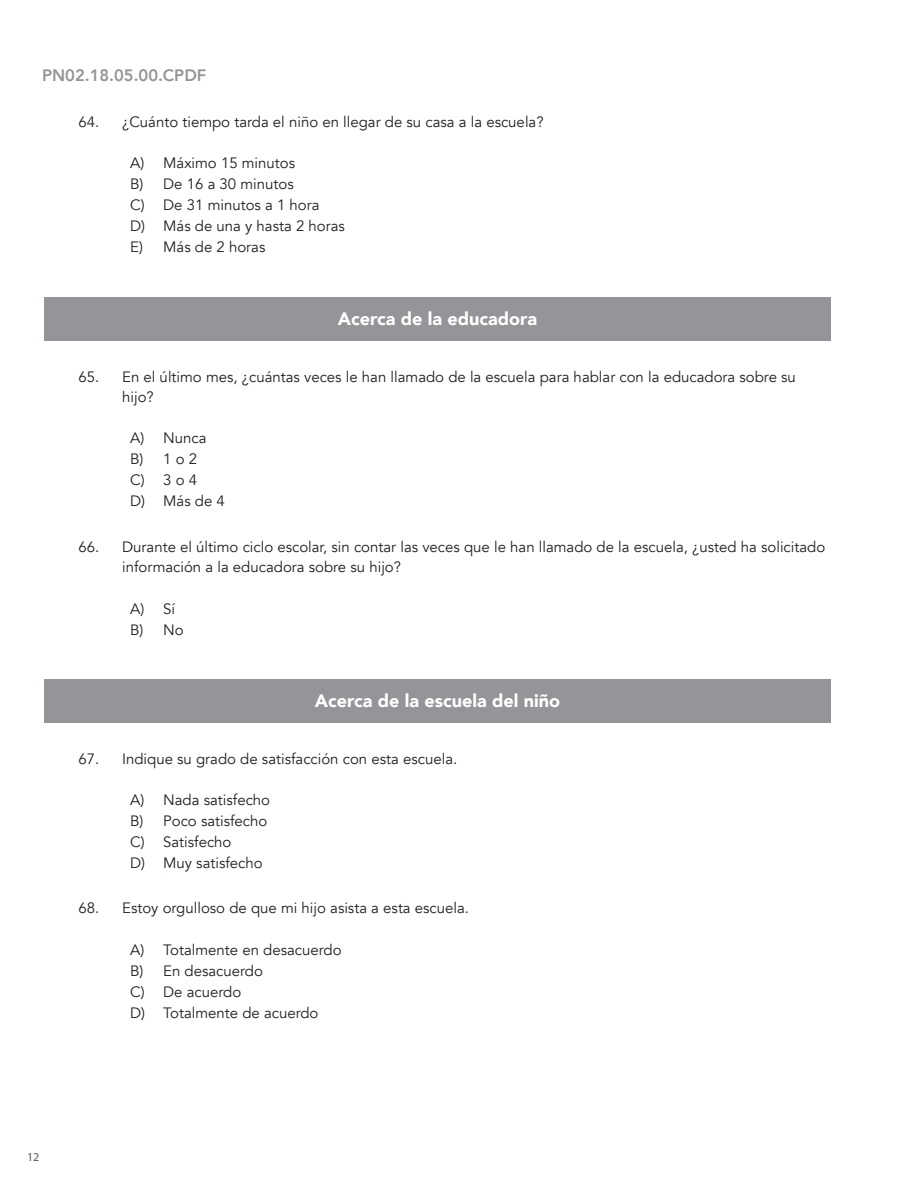
<style>
.page{position:relative;width:918px;height:1188px;background:#fff}
.page>*{position:absolute;margin:0;border:0;box-sizing:border-box;transform-origin:0 0}
.t1{font:900 18px "Avenir";color:#fff}
.t2{font:800 16.5px "Avenir";color:#939598}
.t3{font:15px/21px "Avenir";color:#231f20}
.t4{font:12px "Myriad Pro";color:#57585a}
</style>
<div class="page">
<div style="left:44px;top:297px;width:787px;height:43px;background:#939598"></div>
<div style="left:44px;top:679px;width:787px;height:44px;background:#939598"></div>
<p class="t2" style="left:42px;top:62px;width:166px">PN02.18.05.00.CPDF</p>
<p class="t3" style="left:79px;top:112px;width:466px">64. ¿Cuánto tiempo tarda el niño en llegar de su casa a la escuela?</p>
<p class="t3" style="left:130px;top:153px;width:216px">A) Máximo 15 minutos<br>B) De 16 a 30 minutos<br>C) De 31 minutos a 1 hora<br>D) Más de una y hasta 2 horas<br>E) Más de 2 horas</p>
<p class="t1" style="left:338px;top:303px;width:201px">Acerca de la educadora</p>
<p class="t3" style="left:122px;top:368px;width:675px;line-height:19.5px;text-indent:-44px">65. En el último mes, ¿cuántas veces le han llamado de la escuela para hablar con la educadora sobre su hijo?</p>
<p class="t3" style="left:130px;top:428px;width:96px">A) Nunca<br>B) 1 o 2<br>C) 3 o 4<br>D) Más de 4</p>
<p class="t3" style="left:122px;top:537px;width:705px;line-height:19.5px;text-indent:-43px">66. Durante el último ciclo escolar, sin contar las veces que le han llamado de la escuela, ¿usted ha solicitado información a la educadora sobre su hijo?</p>
<p class="t3" style="left:130px;top:599px;width:55px">A) Sí<br>B) No</p>
<p class="t1" style="left:315px;top:685px;width:247px">Acerca de la escuela del niño</p>
<p class="t3" style="left:79px;top:749px;width:380px">67. Indique su grado de satisfacción con esta escuela.</p>
<p class="t3" style="left:130px;top:789px;width:141px">A) Nada satisfecho<br>B) Poco satisfecho<br>C) Satisfecho<br>D) Muy satisfecho</p>
<p class="t3" style="left:79px;top:897px;width:392px">68. Estoy orgulloso de que mi hijo asista a esta escuela.</p>
<p class="t4" style="left:27px;top:1150px;width:14px">12</p>
<p class="t3" style="left:130px;top:940px;width:213px">A) Totalmente en desacuerdo<br>B) En desacuerdo<br>C) De acuerdo<br>D) Totalmente de acuerdo</p>
</div>
